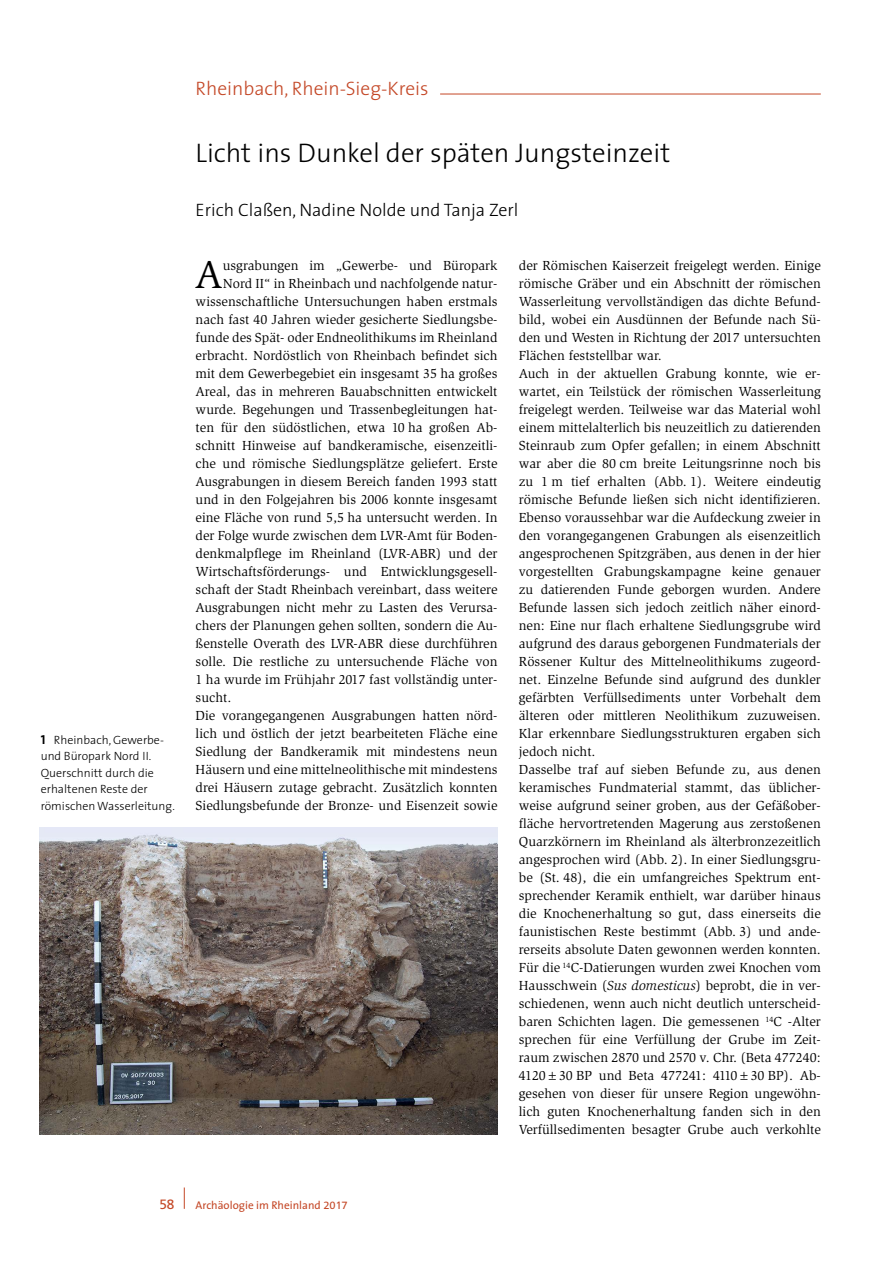
<style>
.page{position:relative;width:893px;height:1263px;background:#fff}
.page>*{position:absolute;margin:0;border:0;box-sizing:border-box;transform-origin:0 0}
.FLIESS_INITIALIEN{font:40.35px "Slimbach";color:#000}
.TITEL_Ü1{font:300 27px "The Sans";color:#000}
.REGION_STADT_NEU{font:300 19.5px "The Sans";color:#c44726}
.VERFASSER_NEU{font:300 18px "The Sans";color:#000}
.FLIESS_SLIMBACH_9_PT{font:13.5px/18px "Slimbach";color:#000;text-align:justify}
.FLIESS_INITIALIEN-2{font:13.5px "Slimbach";color:#000}
.t1{font:13.5px "Frutiger CE";color:#c44726}
.BILDUNTERSCHRIFT{font:300 12px/16.5px "The Sans";color:#000}
.t2{font:11.25px "The Sans";color:#c44726}
.s1{font-family:"The Sans Bold Caps";font-weight:400;font-size:13.05px}
.s2{font-style:italic}
.s3{font-family:"The Sans B W5 Plain"}
.s4{font-family:"Frutiger CE";font-size:10.65px}
</style>
<div class="page">
<svg style="left:184px;top:1187px;width:1px;height:22px"></svg>
<img style="left:40px;top:828px;width:457px;height:306px">
<hr style="left:440px;top:94px;width:381px;height:1px;background:#c44726">
<p class="BILDUNTERSCHRIFT" style="left:41px;top:731px;width:136px"><span class="s1">1</span> Rheinbach, Gewerbe&shy;und Büropark Nord II.<br>Querschnitt durch die erhaltenen Reste der römischen Wasserleitung.</p>
<p class="REGION_STADT_NEU" style="left:196px;top:72px;width:234px">Rheinbach, Rhein-Sieg-Kreis</p>
<p class="TITEL_Ü1" style="left:196px;top:131px;width:476px">Licht ins Dunkel der späten Jungsteinzeit</p>
<p class="VERFASSER_NEU" style="left:196px;top:195px;width:324px">Erich Claßen, Nadine Nolde und Tanja Zerl</p>
<p class="FLIESS_SLIMBACH_9_PT" style="left:519px;top:257px;width:303px">der Römischen Kaiserzeit freigelegt werden. Einige römische Gräber und ein Abschnitt der römischen Wasserleitung vervollständigen das dichte Befund&shy;bild, wobei ein Ausdünnen der Befunde nach Sü&shy;den und Westen in Richtung der 2017 untersuchten Flächen feststellbar war.</p>
<p class="FLIESS_SLIMBACH_9_PT" style="left:519px;top:365px;width:303px">Auch in der aktuellen Grabung konnte, wie er&shy;wartet, ein Teilstück der römischen Wasserleitung freigelegt werden. Teilweise war das Material wohl einem mittelalterlich bis neuzeitlich zu datierenden Steinraub zum Opfer gefallen; in einem Abschnitt war aber die 80 cm breite Leitungsrinne noch bis zu 1 m tief erhalten (Abb. 1). Weitere eindeutig römische Befunde ließen sich nicht identifizieren.<br>Ebenso voraussehbar war die Aufdeckung zweier in den vorangegangenen Grabungen als eisenzeitlich angesprochenen Spitzgräben, aus denen in der hier vorgestellten Grabungskampagne keine genauer zu datierenden Funde geborgen wurden. Andere Befunde lassen sich jedoch zeitlich näher einord&shy;nen: Eine nur flach erhaltene Siedlungsgrube wird aufgrund des daraus geborgenen Fundmaterials der Rössener Kultur des Mittelneolithikums zugeord&shy;net. Einzelne Befunde sind aufgrund des dunkler gefärbten Verfüllsediments unter Vorbehalt dem älteren oder mittleren Neolithikum zuzuweisen.<br>Klar erkennbare Siedlungsstrukturen ergaben sich jedoch nicht.</p>
<p class="FLIESS_SLIMBACH_9_PT" style="left:519px;top:761px;width:303px">Dasselbe traf auf sieben Befunde zu, aus denen keramisches Fundmaterial stammt, das üblicher&shy;weise aufgrund seiner groben, aus der Gefäßober&shy;fläche hervortretenden Magerung aus zerstoßenen Quarzkörnern im Rheinland als älterbronzezeitlich angesprochen wird (Abb. 2). In einer Siedlungsgru&shy;be (St. 48), die ein umfangreiches Spektrum ent&shy;sprechender Keramik enthielt, war darüber hinaus die Knochenerhaltung so gut, dass einerseits die faunistischen Reste bestimmt (Abb. 3) und ande&shy;rerseits absolute Daten gewonnen werden konnten.<br>Für die <sup>14</sup>C-Datierungen wurden zwei Knochen vom Hausschwein (<span class="s2">Sus domesticus</span>) beprobt, die in ver&shy;schiedenen, wenn auch nicht deutlich unterscheid&shy;baren Schichten lagen. Die gemessenen <sup>14</sup>C -Alter sprechen für eine Verfüllung der Grube im Zeit&shy;raum zwischen 2870 und 2570 v. Chr. (Beta 477240:<br>4120±30 BP und Beta 477241: 4110±30 BP). Ab&shy;gesehen von dieser für unsere Region ungewöhn&shy;lich guten Knochenerhaltung fanden sich in den Verfüllsedimenten besagter Grube auch verkohlte</p>
<p class="FLIESS_INITIALIEN" style="left:195px;top:251px;width:29px">A</p>
<p class="FLIESS_INITIALIEN-2" style="left:223px;top:258px;width:276px">usgrabungen im „Gewerbe- und Büropark</p>
<p class="FLIESS_INITIALIEN-2" style="left:223px;top:276px;width:276px">Nord II“ in Rheinbach und nachfolgende natur-</p>
<p class="FLIESS_INITIALIEN-2" style="left:196px;top:294px;width:303px">wissenschaftliche Untersuchungen haben erstmals</p>
<p class="FLIESS_INITIALIEN-2" style="left:196px;top:312px;width:303px">nach fast 40 Jahren wieder gesicherte Siedlungsbe-</p>
<p class="FLIESS_INITIALIEN-2" style="left:196px;top:330px;width:303px">funde des Spät- oder Endneolithikums im Rheinland</p>
<p class="FLIESS_INITIALIEN-2" style="left:196px;top:348px;width:303px">erbracht. Nordöstlich von Rheinbach befindet sich</p>
<p class="FLIESS_INITIALIEN-2" style="left:196px;top:366px;width:303px">mit dem Gewerbegebiet ein insgesamt 35 ha großes</p>
<p class="FLIESS_INITIALIEN-2" style="left:196px;top:384px;width:303px">Areal, das in mehreren Bauabschnitten entwickelt</p>
<p class="FLIESS_INITIALIEN-2" style="left:196px;top:402px;width:303px">wurde. Begehungen und Trassenbegleitungen hat-</p>
<p class="FLIESS_INITIALIEN-2" style="left:196px;top:420px;width:303px">ten für den südöstlichen, etwa 10 ha großen Ab-</p>
<p class="FLIESS_INITIALIEN-2" style="left:196px;top:438px;width:303px">schnitt Hinweise auf bandkeramische, eisenzeitli-</p>
<p class="FLIESS_INITIALIEN-2" style="left:196px;top:456px;width:303px">che und römische Siedlungsplätze geliefert. Erste</p>
<p class="FLIESS_INITIALIEN-2" style="left:196px;top:474px;width:303px">Ausgrabungen in diesem Bereich fanden 1993 statt</p>
<p class="FLIESS_INITIALIEN-2" style="left:196px;top:492px;width:303px">und in den Folgejahren bis 2006 konnte insgesamt</p>
<p class="FLIESS_INITIALIEN-2" style="left:196px;top:510px;width:303px">eine Fläche von rund 5,5 ha untersucht werden. In</p>
<p class="FLIESS_INITIALIEN-2" style="left:196px;top:528px;width:303px">der Folge wurde zwischen dem LVR-Amt für Boden-</p>
<p class="FLIESS_INITIALIEN-2" style="left:196px;top:546px;width:303px">denkmalpflege im Rheinland (LVR-ABR) und der</p>
<p class="FLIESS_INITIALIEN-2" style="left:196px;top:564px;width:303px">Wirtschaftsförderungs- und Entwicklungsgesell-</p>
<p class="FLIESS_INITIALIEN-2" style="left:196px;top:582px;width:303px">schaft der Stadt Rheinbach vereinbart, dass weitere</p>
<p class="FLIESS_INITIALIEN-2" style="left:196px;top:600px;width:303px">Ausgrabungen nicht mehr zu Lasten des Verursa-</p>
<p class="FLIESS_INITIALIEN-2" style="left:196px;top:618px;width:303px">chers der Planungen gehen sollten, sondern die Au-</p>
<p class="FLIESS_INITIALIEN-2" style="left:196px;top:636px;width:303px">ßenstelle Overath des LVR-ABR diese durchführen</p>
<p class="FLIESS_INITIALIEN-2" style="left:196px;top:654px;width:303px">solle. Die restliche zu untersuchende Fläche von</p>
<p class="FLIESS_INITIALIEN-2" style="left:196px;top:672px;width:303px">1 ha wurde im Frühjahr 2017 fast vollständig unter-</p>
<p class="FLIESS_INITIALIEN-2" style="left:196px;top:690px;width:37px">sucht.</p>
<p class="FLIESS_SLIMBACH_9_PT" style="left:196px;top:707px;width:303px">Die vorangegangenen Ausgrabungen hatten nörd&shy;lich und östlich der jetzt bearbeiteten Fläche eine Siedlung der Bandkeramik mit mindestens neun Häusern und eine mittelneolithische mit mindestens drei Häusern zutage gebracht. Zusätzlich konnten Siedlungsbefunde der Bronze- und Eisenzeit sowie</p>
<p class="t1" style="left:159px;top:1196px;width:17px">58</p>
<p class="t2" style="left:196px;top:1196px;width:153px">Archäologie im Rheinland <span class="s3">20</span><span class="s4">1</span><span class="s3">7</span></p>
</div>
